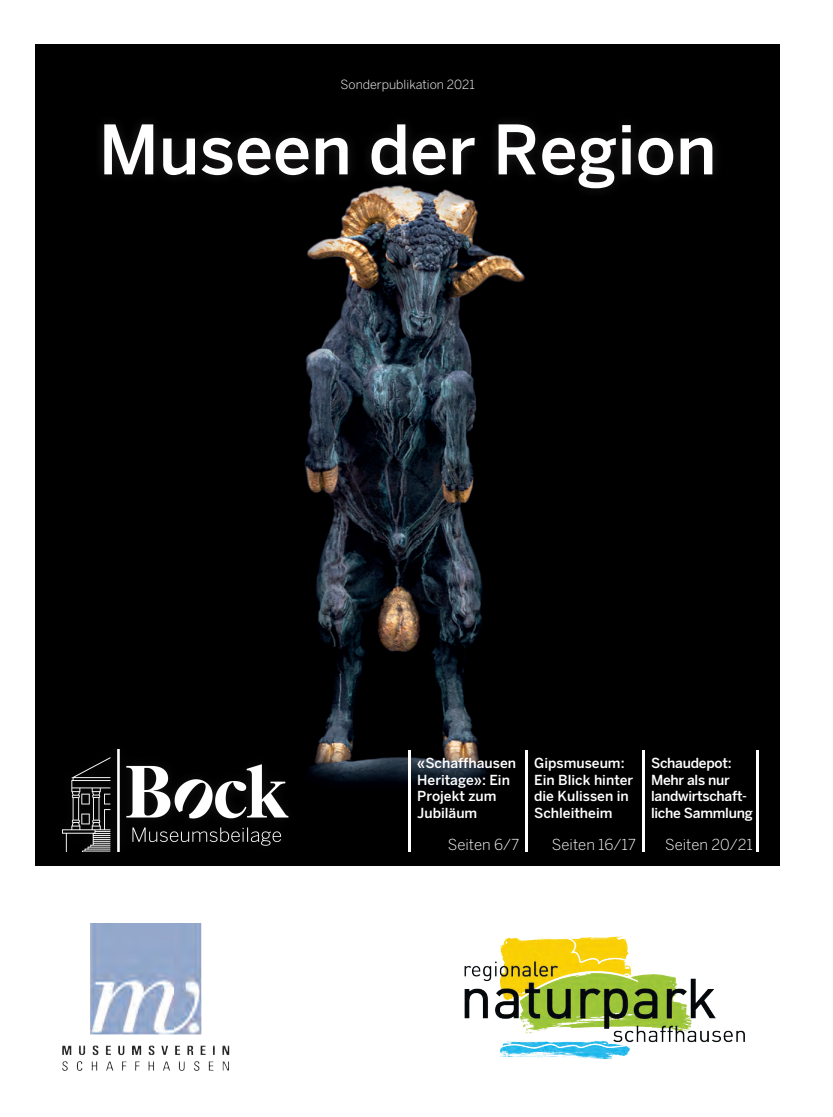
<style>
.page{position:relative;width:833px;height:1117px;background:#fff}
.page>*{position:absolute;margin:0;border:0;box-sizing:border-box;transform-origin:0 0}
.t1{font:500 67.5px "Benton Sans";color:#fff}
.t2{font:300 15px "Benton Sans";color:#fff}
.t3{font:500 13.75px/16.5px "Benton Sans";color:#fff}
.t4{font:500 13.75px/16.5px "Benton Sans";letter-spacing:-.02em;color:#fff}
.t5{font:300 12.5px "Benton Sans";color:#fff}
</style>
<div class="page">
<div style="left:35px;top:44px;width:365px;height:821px;background:#000001"></div>
<div style="left:400px;top:44px;width:380px;height:821px;background:#000001"></div>
<img style="left:304px;top:200px;width:221px;height:583px">
<div style="left:92px;top:112px;width:632px;height:88px;background:linear-gradient(to right,#0b0a0a,#0a090a)"></div>
<img style="left:62px;top:749px;width:227px;height:102px">
<div style="left:405px;top:746px;width:10px;height:109px;background:#231f20;opacity:.12"></div>
<hr style="left:408px;top:749px;width:3px;height:102px;background:#fff">
<div style="left:521px;top:746px;width:11px;height:109px;background:#000001"></div>
<hr style="left:525px;top:749px;width:3px;height:102px;background:#fff">
<hr style="left:642px;top:749px;width:3px;height:102px;background:#fff">
<hr style="left:756px;top:749px;width:3px;height:102px;background:#fff">
<div style="left:414px;top:753px;width:105px;height:68px;background:#231f20;opacity:.12"></div>
<img style="left:62px;top:923px;width:168px;height:148px">
<img style="left:464px;top:936px;width:280px;height:124px">
<p class="t5" style="left:340px;top:77px;width:136px">Sonderpublikation 2021</p>
<h1 class="t1" style="left:99px;top:110px;width:619px">Museen der Region</h1>
<p class="t3" style="left:417px;top:754px;width:100px">«Schaffhausen<br>Heritage»: Ein<br>Projekt zum<br>Jubiläum</p>
<p class="t3" style="left:534px;top:754px;width:101px">Gipsmuseum:<br>Ein Blick hinter die Kulissen in<br>Schleitheim</p>
<p class="t2" style="left:448px;top:835px;width:73px">Seiten 6/7</p>
<p class="t2" style="left:552px;top:835px;width:86px">Seiten 16/17</p>
<p class="t2" style="left:665px;top:835px;width:89px">Seiten 20/21</p>
<p class="t4" style="left:651px;top:754px;width:103px">Schaudepot:<br>Mehr als nur landwirtschaft&shy;liche Sammlung</p>
</div>
